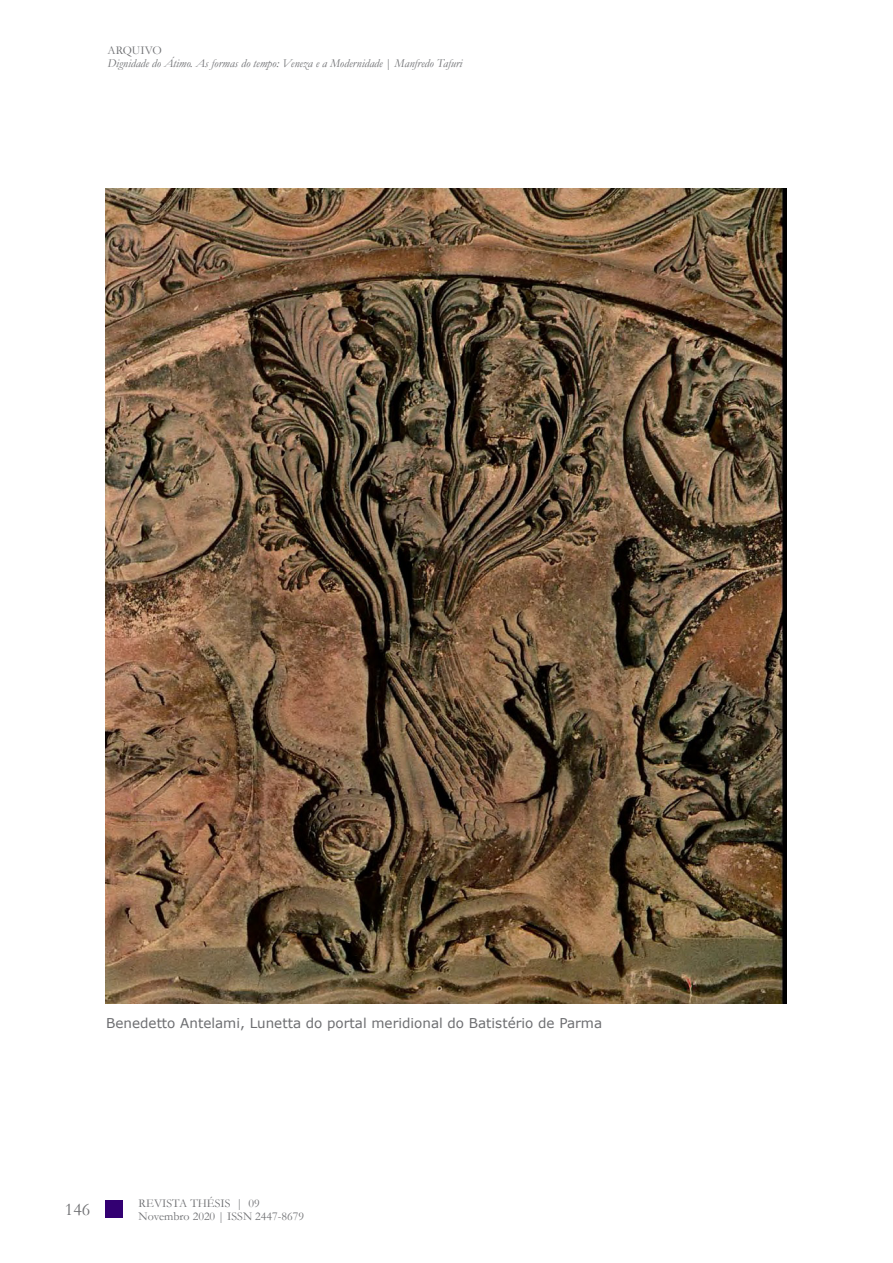
<style>
.page{position:relative;width:893px;height:1263px;background:#fff}
.page>*{position:absolute;margin:0;border:0;box-sizing:border-box;transform-origin:0 0}
.t1{font:18px "Garamond";color:#6e6f72}
.t2{font:13.5px "Verdana";color:#6d6e71}
.t3{font:italic 12px/12.8px "Garamond";color:#6e6f72}
.t4{font:12px/12.8px "Garamond";color:#6e6f72}
.s1{font-style:normal}
</style>
<div class="page">
<div style="left:106px;top:1201px;width:17px;height:17px;background:#330072"></div>
<img style="left:106px;top:189px;width:681px;height:814px">
<p class="t3" style="left:108px;top:44px;width:356px"><span class="s1">ARQUIVO<br></span>Dignidade do Átimo. As formas do tempo: Veneza e a Modernidade <span class="s1">|</span> Manfredo Tafuri</p>
<p class="t2" style="left:106px;top:1014px;width:497px">Benedetto Antelami, Lunetta do portal meridional do Batistério de Parma</p>
<h1 class="t1" style="left:65px;top:1197px;width:27px">146</h1>
<p class="t4" style="left:139px;top:1196px;width:167px">REVISTA THÉSIS | 09<br>Novembro 2020 | ISSN 2447-8679</p>
</div>
